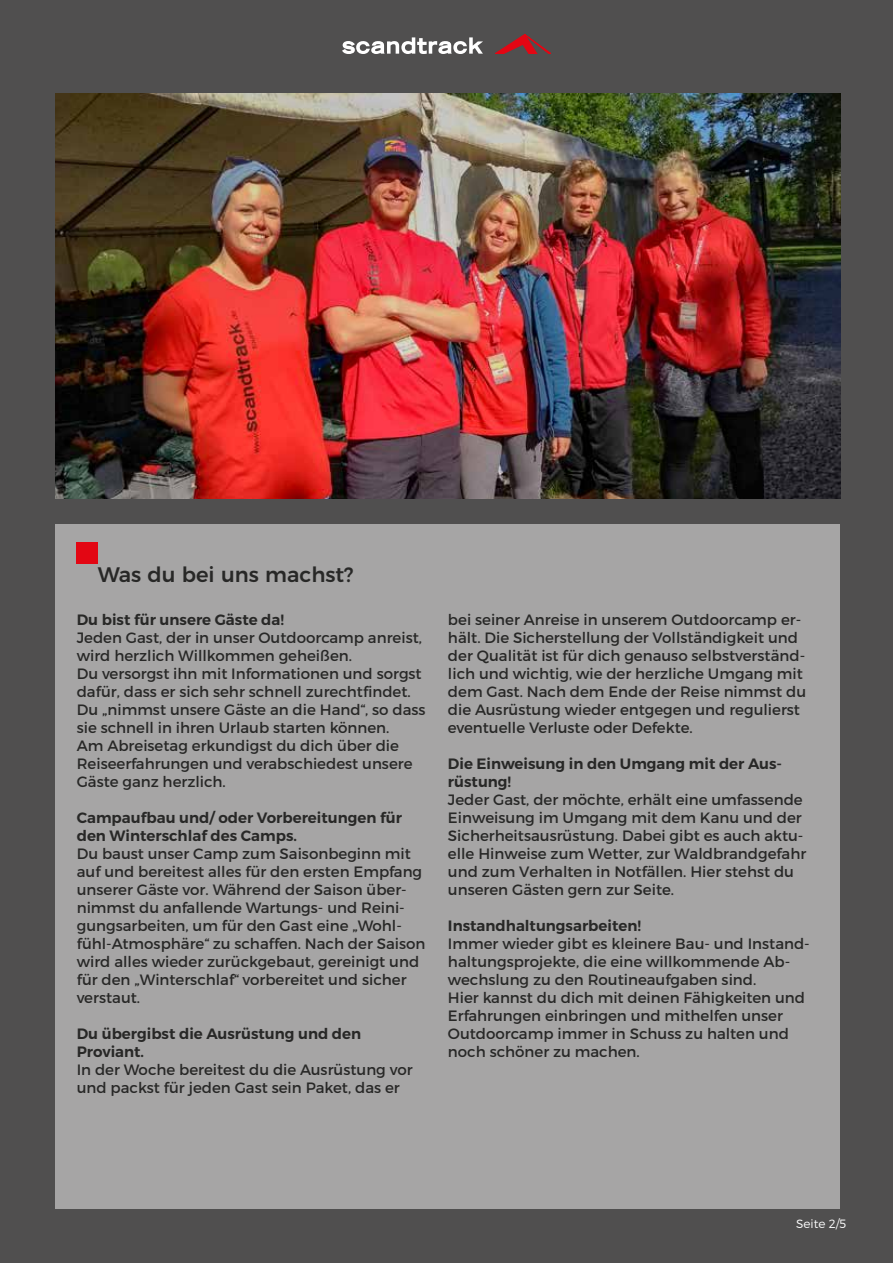
<style>
.page{position:relative;width:893px;height:1263px;background:#504f4f}
.page>*{position:absolute;margin:0;border:0;box-sizing:border-box;transform-origin:0 0}
.t1{font:500 21px "Montserrat";color:#282827}
.t2{font:15px/18px "Montserrat";color:#282827}
.t3{font:600 15px/18px "Montserrat";color:#282827}
.t4{font:300 12px "Montserrat";color:#fff}
</style>
<div class="page">
<svg style="left:342px;top:37px;width:141px;height:17px"></svg>
<svg style="left:495px;top:34px;width:56px;height:20px"></svg>
<div style="left:55px;top:524px;width:785px;height:685px;background:#a6a5a5"></div>
<div style="left:76px;top:542px;width:22px;height:22px;background:#e30613"></div>
<img style="left:55px;top:93px;width:785px;height:406px">
<h1 class="t1" style="left:98px;top:557px;width:258px">Was du bei uns machst?</h1>
<p class="t3" style="left:77px;top:611px;width:209px">Du bist für unsere Gäste da!</p>
<p class="t2" style="left:77px;top:628px;width:350px">Jeden Gast, der in unser Outdoorcamp anreist, wird herzlich Willkommen geheißen.<br>Du versorgst ihn mit Informationen und sorgst dafür, dass er sich sehr schnell zurechtfindet.<br>Du „nimmst unsere Gäste an die Hand“, so dass sie schnell in ihren Urlaub starten können.<br>Am Abreisetag erkundigst du dich über die Reiseerfahrungen und verabschiedest unsere Gäste ganz herzlich.</p>
<p class="t3" style="left:77px;top:809px;width:327px">Campaufbau und/ oder Vorbereitungen für den Winterschlaf des Camps.</p>
<p class="t2" style="left:77px;top:844px;width:350px">Du baust unser Camp zum Saisonbeginn mit auf und bereitest alles für den ersten Empfang unserer Gäste vor. Während der Saison über&shy;nimmst du anfallende Wartungs- und Reini&shy;gungsarbeiten, um für den Gast eine „Wohl&shy;fühl-Atmosphäre“ zu schaffen. Nach der Saison wird alles wieder zurückgebaut, gereinigt und für den „Winterschlaf“ vorbereitet und sicher verstaut.</p>
<p class="t3" style="left:77px;top:1025px;width:286px">Du übergibst die Ausrüstung und den<br>Proviant.</p>
<p class="t2" style="left:77px;top:1060px;width:337px">In der Woche bereitest du die Ausrüstung vor und packst für jeden Gast sein Paket, das er</p>
<p class="t2" style="left:448px;top:610px;width:360px">bei seiner Anreise in unserem Outdoorcamp er&shy;hält. Die Sicherstellung der Vollständigkeit und der Qualität ist für dich genauso selbstverständ&shy;lich und wichtig, wie der herzliche Umgang mit dem Gast. Nach dem Ende der Reise nimmst du die Ausrüstung wieder entgegen und regulierst eventuelle Verluste oder Defekte.</p>
<p class="t3" style="left:448px;top:755px;width:336px">Die Einweisung in den Umgang mit der Aus&shy;rüstung!</p>
<p class="t2" style="left:448px;top:790px;width:360px">Jeder Gast, der möchte, erhält eine umfassende Einweisung im Umgang mit dem Kanu und der Sicherheitsausrüstung. Dabei gibt es auch aktu&shy;elle Hinweise zum Wetter, zur Waldbrandgefahr und zum Verhalten in Notfällen. Hier stehst du unseren Gästen gern zur Seite.</p>
<p class="t3" style="left:448px;top:917px;width:194px">Instandhaltungsarbeiten!</p>
<p class="t2" style="left:448px;top:934px;width:363px">Immer wieder gibt es kleinere Bau- und Instand&shy;haltungsprojekte, die eine willkommende Ab&shy;wechslung zu den Routineaufgaben sind.<br>Hier kannst du dich mit deinen Fähigkeiten und Erfahrungen einbringen und mithelfen unser Outdoorcamp immer in Schuss zu halten und noch schöner zu machen.</p>
<p class="t4" style="left:796px;top:1216px;width:52px">Seite 2/5</p>
</div>
